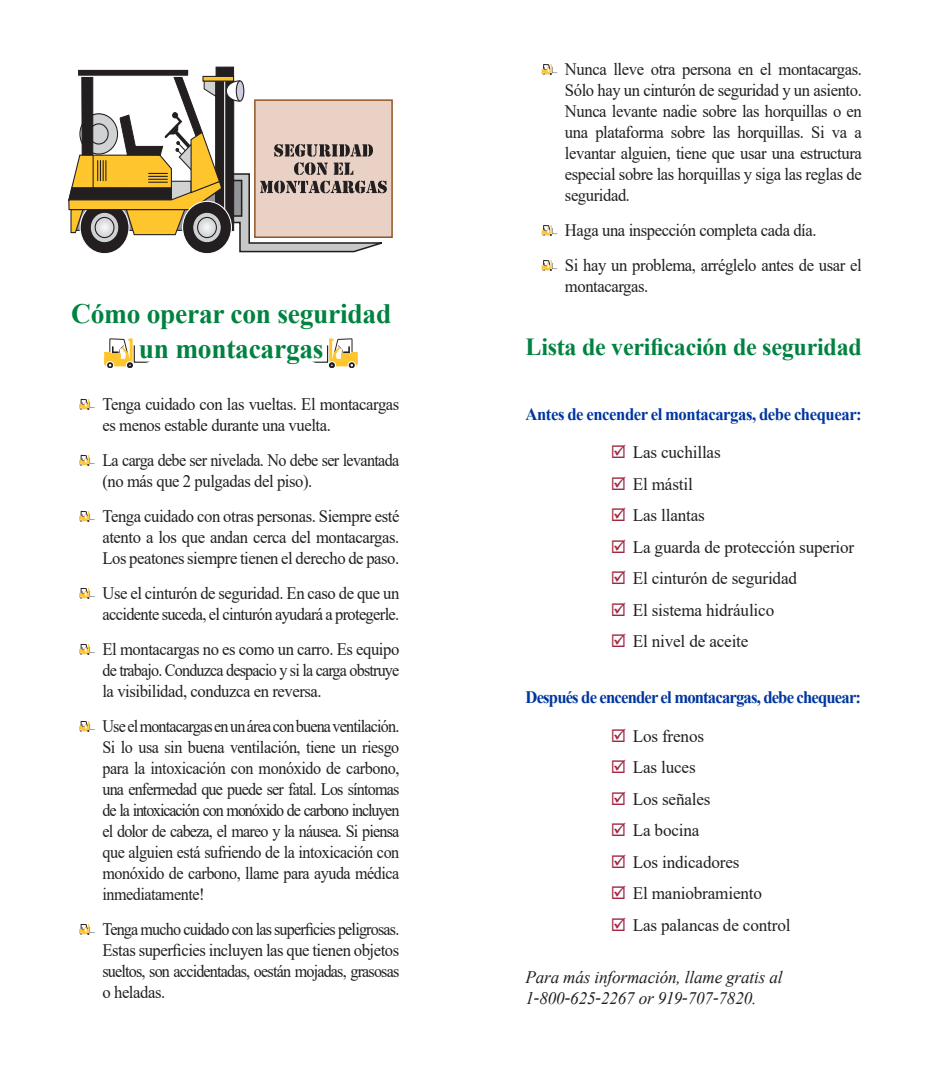
<style>
.page{position:relative;width:925px;height:1071px;background:#fff}
.page>*{position:absolute;margin:0;border:0;box-sizing:border-box;transform-origin:0 0}
.t1{font:700 28px/35px "Times New Roman";letter-spacing:-.01em;color:#008240;text-align:center}
.t2{font:700 24.5px "Times New Roman";letter-spacing:-.01em;color:#008240}
.t3{font:17.5px/21px "Times New Roman";letter-spacing:-.025em;color:#231f20;scale:.95 1}
.t4{font:17.5px/21px "Times New Roman";letter-spacing:-.025em;color:#231f20;text-align:justify;scale:.92 1}
.t5{font:17.5px "Times New Roman";letter-spacing:-.025em;color:#231f20}
.t6{font:italic 17.5px "Times New Roman";letter-spacing:-.01em;color:#231f20}
.t7{font:700 17.5px "Times New Roman";letter-spacing:-.05em;color:#0036a0;scale:.95 1}
.t8{font:700 17.5px "Times New Roman";letter-spacing:-.025em;color:#0036a0;scale:.95 1}
.s1{color:#a22842}
</style>
<div class="page">
<svg style="left:312px;top:338px;width:46px;height:30px"></svg>
<svg style="left:104px;top:338px;width:46px;height:30px"></svg>
<svg style="left:79px;top:398px;width:16px;height:12px"></svg>
<svg style="left:79px;top:454px;width:16px;height:12px"></svg>
<svg style="left:79px;top:510px;width:16px;height:12px"></svg>
<svg style="left:79px;top:587px;width:16px;height:12px"></svg>
<svg style="left:79px;top:643px;width:16px;height:12px"></svg>
<svg style="left:79px;top:720px;width:16px;height:12px"></svg>
<svg style="left:79px;top:923px;width:16px;height:12px"></svg>
<svg style="left:541px;top:64px;width:16px;height:11px"></svg>
<svg style="left:541px;top:225px;width:16px;height:11px"></svg>
<svg style="left:541px;top:260px;width:16px;height:11px"></svg>
<div style="left:77px;top:69px;width:112px;height:8px;background:#231f20;border:1px solid #fff"></div>
<div style="left:216px;top:67px;width:18px;height:10px;background:#231f20"></div>
<svg style="left:68px;top:75px;width:324px;height:178px"></svg>
<p class="t1" style="left:71px;top:295px;width:321px">Cómo operar con seguridad un montacargas</p>
<p class="t3" style="left:102px;top:393px;width:314px">Tenga cuidado con las vueltas. El montacargas es menos estable durante una vuelta.</p>
<p class="t4" style="left:102px;top:449px;width:324px">La carga debe ser nivelada. No debe ser levantada (no más que 2 pulgadas del piso).</p>
<p class="t3" style="left:102px;top:505px;width:314px;text-align:justify">Tenga cuidado con otras personas. Siempre esté atento a los que andan cerca del montacargas.<br>Los peatones siempre tienen el derecho de paso.</p>
<p class="t3" style="left:102px;top:582px;width:314px">Use el cinturón de seguridad. En caso de que un accidente suceda, el cinturón ayudará a protegerle.</p>
<p class="t3" style="left:102px;top:638px;width:314px;text-align:justify">El montacargas no es como un carro. Es equipo de trabajo. Conduzca despacio y si la carga obstruye la visibilidad, conduzca en reversa.</p>
<p class="t4" style="left:102px;top:715px;width:324px">Use el montacargas en un área con buena ventilación.<br>Si lo usa sin buena ventilación, tiene un riesgo para la intoxicación con monóxido de carbono, una enfermedad que puede ser fatal. Los síntomas de la intoxicación con monóxido de carbono incluyen el dolor de cabeza, el mareo y la náusea. Si piensa que alguien está sufriendo de la intoxicación con monóxido de carbono, llame para ayuda médica inmediatamente!</p>
<p class="t4" style="left:102px;top:918px;width:324px">Tenga mucho cuidado con las superficies peligrosas.<br>Estas superficies incluyen las que tienen objetos sueltos, son accidentadas, oestán mojadas, grasosas o heladas.</p>
<p class="t3" style="left:564px;top:58px;width:314px;text-align:justify">Nunca lleve otra persona en el montacargas.<br>Sólo hay un cinturón de seguridad y un asiento.<br>Nunca levante nadie sobre las horquillas o en una plataforma sobre las horquillas. Si va a levantar alguien, tiene que usar una estructura especial sobre las horquillas y siga las reglas de seguridad.</p>
<p class="t3" style="left:564px;top:219px;width:266px">Haga una inspección completa cada día.</p>
<p class="t3" style="left:564px;top:254px;width:314px">Si hay un problema, arréglelo antes de usar el montacargas.</p>
<p class="t2" style="left:525px;top:329px;width:338px">Lista de verificación de seguridad</p>
<p class="t8" style="left:525px;top:402px;width:355px">Antes de encender el montacargas, debe chequear:</p>
<p class="t5" style="left:610px;top:440px;width:112px"><span class="s1">☑</span> Las cuchillas</p>
<p class="t5" style="left:610px;top:472px;width:84px"><span class="s1">☑</span> El mástil</p>
<p class="t5" style="left:610px;top:503px;width:96px"><span class="s1">☑</span> Las llantas</p>
<p class="t5" style="left:610px;top:535px;width:245px"><span class="s1">☑</span> La guarda de protección superior</p>
<p class="t5" style="left:610px;top:566px;width:188px"><span class="s1">☑</span> El cinturón de seguridad</p>
<p class="t5" style="left:610px;top:598px;width:165px"><span class="s1">☑</span> El sistema hidráulico</p>
<p class="t5" style="left:610px;top:629px;width:139px"><span class="s1">☑</span> El nivel de aceite</p>
<p class="t7" style="left:525px;top:685px;width:354px">Después de encender el montacargas, debe chequear:</p>
<p class="t5" style="left:610px;top:724px;width:95px"><span class="s1">☑</span> Los frenos</p>
<p class="t5" style="left:610px;top:755px;width:86px"><span class="s1">☑</span> Las luces</p>
<p class="t5" style="left:610px;top:787px;width:101px"><span class="s1">☑</span> Los señales</p>
<p class="t5" style="left:610px;top:818px;width:90px"><span class="s1">☑</span> La bocina</p>
<p class="t5" style="left:610px;top:850px;width:130px"><span class="s1">☑</span> Los indicadores</p>
<p class="t5" style="left:610px;top:881px;width:153px"><span class="s1">☑</span> El maniobramiento</p>
<p class="t5" style="left:610px;top:913px;width:181px"><span class="s1">☑</span> Las palancas de control</p>
<p class="t6" style="left:525px;top:966px;width:258px">Para más información, llame gratis al</p>
<p class="t6" style="left:525px;top:987px;width:232px">1-800-625-2267 or 919-707-7820.</p>
</div>
